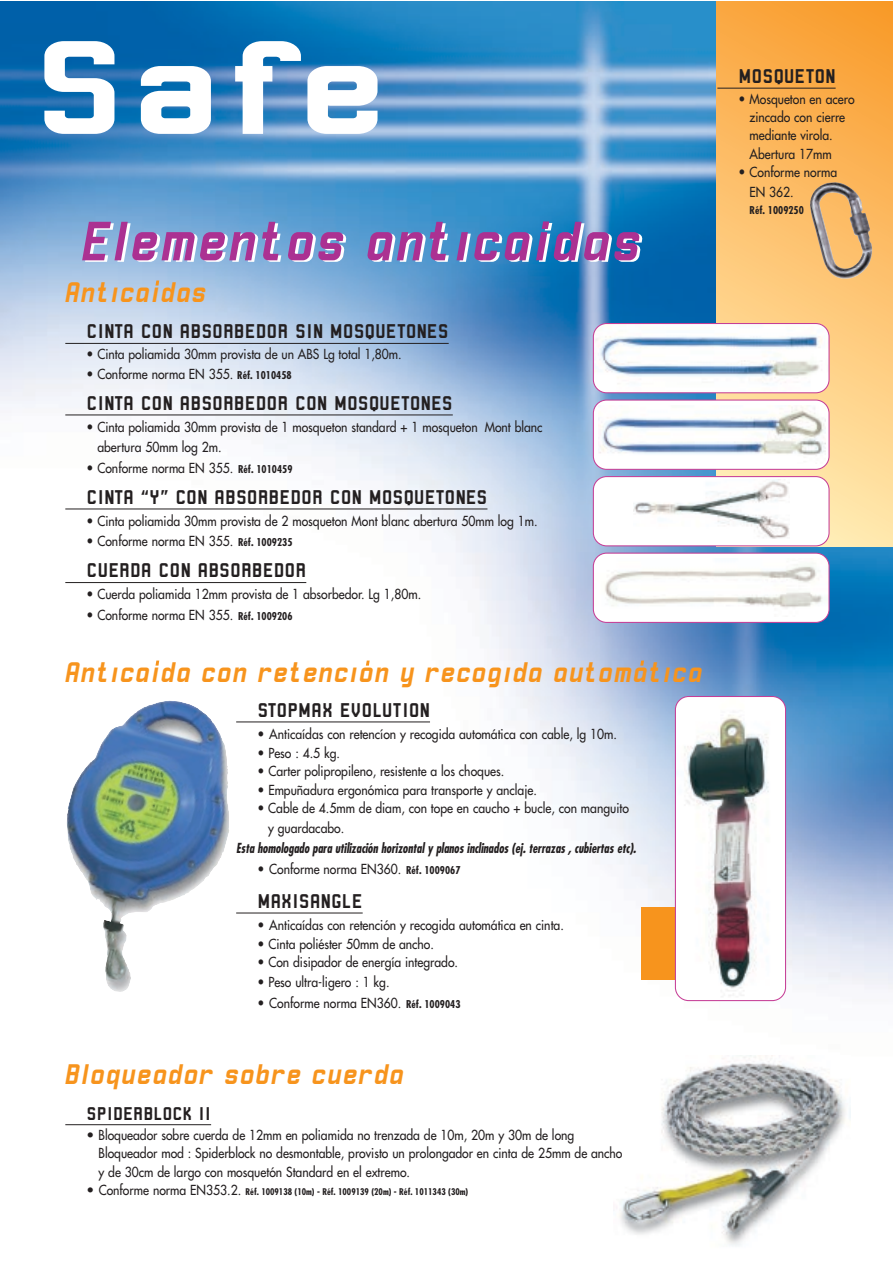
<style>
.page{position:relative;width:893px;height:1263px;background:#fff}
.page>*{position:absolute;margin:0;border:0;box-sizing:border-box;transform-origin:0 0}
.t1{font:700 140.7px "Robust ICG";color:#fff;scale:1.32 1}
.t2{font:italic 700 58.5px "Robust ICG";color:#fff}
.t3{font:italic 700 30px "Robust ICG";color:#f7941d}
.t4{font:700 21px "Robust ICG";color:#231f20}
.t5{font:700 19.5px "Robust ICG";color:#231f20}
.t6{font:13.5px/18.5px "Futura";color:#231f20;scale:.9 1}
.t7{font:13.5px/18.5px "Futura";color:#231f20}
.t8{font:italic 700 condensed 13.5px "Futura";letter-spacing:-.005em;color:#231f20;scale:.9 1}
.t9{font:700 condensed 10.5px "Futura";color:#231f20}
.t10{font:700 condensed 9px "Futura";color:#231f20}
.s1{font-weight:700;font-stretch:condensed;font-size:10.5px}
.s2{font-weight:400;font-stretch:normal;font-size:13.5px}
</style>
<div class="page">
<img style="left:0;top:2px;width:892px;height:1054px">
<svg style="left:717px;top:2px;width:175px;height:544px;background:#fcbe68"></svg>
<img style="left:616px;top:1056px;width:234px;height:190px">
<hr style="left:65px;top:1124px;width:146px;height:1px;background:#231f20">
<svg style="left:593px;top:323px;width:236px;height:70px"></svg>
<svg style="left:593px;top:400px;width:236px;height:70px"></svg>
<svg style="left:593px;top:476px;width:236px;height:70px"></svg>
<svg style="left:593px;top:553px;width:236px;height:70px"></svg>
<hr style="left:65px;top:343px;width:383px;height:1px;background:#231f20">
<hr style="left:65px;top:415px;width:388px;height:1px;background:#231f20">
<hr style="left:65px;top:509px;width:422px;height:1px;background:#231f20">
<hr style="left:65px;top:582px;width:241px;height:1px;background:#231f20">
<hr style="left:236px;top:722px;width:194px;height:1px;background:#231f20">
<hr style="left:236px;top:913px;width:126px;height:1px;background:#231f20">
<img style="left:66px;top:700px;width:163px;height:292px">
<hr style="left:717px;top:88px;width:118px;height:1px;background:#231f20">
<div style="left:641px;top:907px;width:69px;height:72px;background:#f7941d"></div>
<svg style="left:675px;top:696px;width:111px;height:305px"></svg>
<svg style="left:155px;top:280px;width:4px;height:6px"></svg>
<svg style="left:155px;top:661px;width:4px;height:5px"></svg>
<svg style="left:366px;top:661px;width:3px;height:5px"></svg>
<svg style="left:640px;top:661px;width:4px;height:5px"></svg>
<svg style="left:542px;top:221px;width:10px;height:9px"></svg>
<img style="left:808px;top:180px;width:64px;height:99px">
<h1 class="t1" style="left:31px;top:42px;width:274px">Safe</h1>
<h2 class="t2" style="left:84px;top:223px;width:563px">Elementos anticaidas</h2>
<h3 class="t3" style="left:65px;top:283px;width:144px">Anticaidas</h3>
<h3 class="t4" style="left:87px;top:324px;width:363px">CINTA CON ABSORBEDOR SIN MOSQUETONES</h3>
<p class="t6" style="left:86px;top:346px;width:352px">• Cinta poliamida 30mm provista de un ABS Lg total 1,80m.</p>
<p class="t6" style="left:86px;top:365px;width:229px">• Conforme norma EN 355. <span class="s1">Réf. 1010458</span></p>
<h3 class="t4" style="left:87px;top:396px;width:368px">CINTA CON ABSORBEDOR CON MOSQUETONES</h3>
<p class="t6" style="left:97px;top:418px;width:496px;line-height:20.4px;text-indent:-11px">• Cinta poliamida 30mm provista de 1 mosqueton standard + 1 mosqueton Mont blanc abertura 50mm log 2m.</p>
<p class="t6" style="left:86px;top:459px;width:230px">• Conforme norma EN 355. <span class="s1">Réf. 1010459</span></p>
<h3 class="t4" style="left:87px;top:490px;width:402px">CINTA “Y” CON ABSORBEDOR CON MOSQUETONES</h3>
<p class="t6" style="left:86px;top:513px;width:502px">• Cinta poliamida 30mm provista de 2 mosqueton Mont blanc abertura 50mm log 1m.</p>
<p class="t6" style="left:86px;top:533px;width:230px">• Conforme norma EN 355. <span class="s1">Réf. 1009235</span></p>
<h3 class="t4" style="left:87px;top:563px;width:221px">CUERDA CON ABSORBEDOR</h3>
<p class="t6" style="left:86px;top:586px;width:373px">• Cuerda poliamida 12mm provista de 1 absorbedor. Lg 1,80m.</p>
<p class="t6" style="left:86px;top:607px;width:230px">• Conforme norma EN 355. <span class="s1">Réf. 1009206</span></p>
<h3 class="t3" style="left:65px;top:663px;width:639px">Anticaida con retencion y recogida automatica</h3>
<h3 class="t4" style="left:257px;top:703px;width:174px">STOPMAX EVOLUTION</h3>
<p class="t6" style="left:257px;top:726px;width:401px">• Anticaídas con retencíon y recogida automática con cable, lg 10m.</p>
<p class="t6" style="left:257px;top:745px;width:93px">• Peso : 4.5 kg.</p>
<p class="t6" style="left:257px;top:763px;width:276px">• Carter polipropileno, resistente a los choques.</p>
<p class="t6" style="left:257px;top:781px;width:312px">• Empuñadura ergonómica para transporte y anclaje.</p>
<p class="t6" style="left:268px;top:799px;width:402px;line-height:19.6px;text-indent:-11px">• Cable de 4.5mm de diam, con tope en caucho + bucle, con manguito y guardacabo.</p>
<p class="t8" style="left:236px;top:842px;width:446px">Esta homologado para utilización horizontal y planos inclinados (ej. terrazas , cubiertas etc).</p>
<p class="t6" style="left:257px;top:860px;width:227px">• Conforme norma EN360. <span class="s1">Réf. 1009067</span></p>
<h3 class="t4" style="left:257px;top:894px;width:107px">MAXISANGLE</h3>
<p class="t6" style="left:257px;top:917px;width:342px">• Anticaídas con retención y recogida automática en cinta.</p>
<p class="t6" style="left:257px;top:936px;width:198px">• Cinta poliéster 50mm de ancho.</p>
<p class="t6" style="left:257px;top:954px;width:224px">• Con disipador de energía integrado.</p>
<p class="t6" style="left:257px;top:974px;width:148px">• Peso ultra-ligero : 1 kg.</p>
<p class="t6" style="left:257px;top:994px;width:227px">• Conforme norma EN360. <span class="s1">Réf. 1009043</span></p>
<h3 class="t3" style="left:65px;top:1064px;width:341px">Bloqueador sobre cuerda</h3>
<h3 class="t5" style="left:87px;top:1107px;width:126px">SPIDERBLOCK II</h3>
<p class="t7" style="left:98px;top:1127px;width:525px;text-indent:-12px">• Bloqueador sobre cuerda de 12mm en poliamida no trenzada de 10m, 20m y 30m de long<br>Bloqueador mod : Spiderblock no desmontable, provisto un prolongador en cinta de 25mm de ancho y de 30cm de largo con mosquetón Standard en el extremo.</p>
<p class="t10" style="left:87px;top:1188px;width:383px"><span class="s2">• Conforme norma EN353.2.</span> Réf. 1009138 (10m) - Réf. 1009139 (20m) - Réf. 1011343 (30m)</p>
<h3 class="t4" style="left:738px;top:69px;width:98px">MOSQUETON</h3>
<p class="t6" style="left:749px;top:90px;width:118px;text-indent:-11px">• Mosqueton en acero zincado con cierre mediante virola.<br>Abertura 17mm</p>
<p class="t6" style="left:749px;top:163px;width:99px;line-height:19.6px;text-indent:-11px">• Conforme norma<br>EN 362.</p>
<p class="t9" style="left:749px;top:205px;width:56px">Réf. 1009250</p>
</div>
